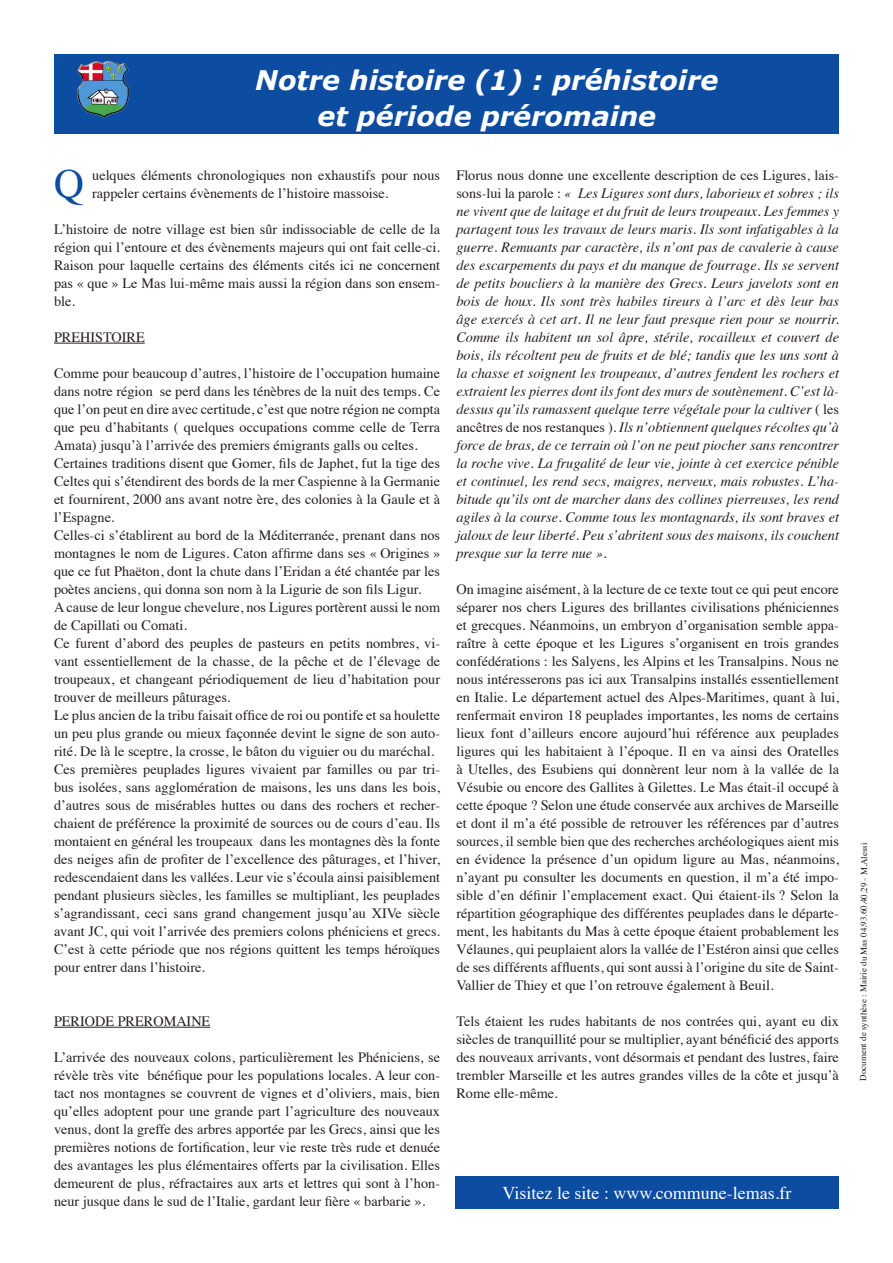
<style>
.page{position:relative;width:893px;height:1263px;background:#fff}
.page>*{position:absolute;margin:0;border:0;box-sizing:border-box;transform-origin:0 0}
.t1{font:41.4px "Times";color:#0d4da1}
.t2{font:italic 700 27px "Verdana";color:#fff}
.t3{font:18px "Times";color:#fff}
.Normal__Web{font:14.25px/18px "Times";color:#231f20;text-align:justify}
.Normal__Web-2{font:italic 14.25px/18px "Times";color:#231f20;text-align:justify}
.t4{font:9px "Times";letter-spacing:-.01em;color:#231f20}
.s1{font-style:normal}
</style>
<div class="page">
<div style="left:54px;top:54px;width:785px;height:80px;background:#0d4da1"></div>
<img style="left:77px;top:61px;width:53px;height:57px">
<hr style="left:54px;top:343px;width:91px;height:1px;background:#231f20">
<hr style="left:54px;top:1027px;width:156px;height:1px;background:#231f20">
<div style="left:455px;top:1176px;width:384px;height:32px;background:#0d4da1"></div>
<p class="t2" style="left:255px;top:63px;width:465px">Notre histoire (1) : préhistoire</p>
<p class="t2" style="left:317px;top:99px;width:340px">et période préromaine</p>
<p class="t1" style="left:54px;top:145px;width:31px">Q</p>
<p class="Normal__Web" style="left:92px;top:165px;width:349px">uelques éléments chronologiques non exhaustifs pour nous rappeler certains évènements de l’histoire massoise.</p>
<p class="Normal__Web" style="left:54px;top:219px;width:388px">L’histoire de notre village est bien sûr indissociable de celle de la région qui l’entoure et des évènements majeurs qui ont fait celle-ci.<br>Raison pour laquelle certains des éléments cités ici ne concernent pas « que » Le Mas lui-même mais aussi la région dans son ensem&shy;ble.</p>
<p class="Normal__Web" style="left:54px;top:327px;width:92px">PREHISTOIRE</p>
<p class="Normal__Web" style="left:54px;top:363px;width:388px">Comme pour beaucoup d’autres, l’histoire de l’occupation humaine dans notre région se perd dans les ténèbres de la nuit des temps. Ce que l’on peut en dire avec certitude, c’est que notre région ne compta que peu d’habitants ( quelques occupations comme celle de Terra Amata) jusqu’à l’arrivée des premiers émigrants galls ou celtes.</p>
<p class="Normal__Web" style="left:54px;top:453px;width:388px">Certaines traditions disent que Gomer, fils de Japhet, fut la tige des Celtes qui s’étendirent des bords de la mer Caspienne à la Germanie et fournirent, 2000 ans avant notre ère, des colonies à la Gaule et à l’Espagne.</p>
<p class="Normal__Web" style="left:54px;top:525px;width:388px">Celles-ci s’établirent au bord de la Méditerranée, prenant dans nos montagnes le nom de Ligures. Caton affirme dans ses « Origines » que ce fut Phaëton, dont la chute dans l’Eridan a été chantée par les poètes anciens, qui donna son nom à la Ligurie de son fils Ligur.</p>
<p class="Normal__Web" style="left:54px;top:597px;width:388px">A cause de leur longue chevelure, nos Ligures portèrent aussi le nom de Capillati ou Comati.</p>
<p class="Normal__Web" style="left:54px;top:633px;width:388px">Ce furent d’abord des peuples de pasteurs en petits nombres, vi&shy;vant essentiellement de la chasse, de la pêche et de l’élevage de troupeaux, et changeant périodiquement de lieu d’habitation pour trouver de meilleurs pâturages.</p>
<p class="Normal__Web" style="left:54px;top:705px;width:388px">Le plus ancien de la tribu faisait office de roi ou pontife et sa houlette un peu plus grande ou mieux façonnée devint le signe de son auto&shy;rité. De là le sceptre, la crosse, le bâton du viguier ou du maréchal.</p>
<p class="Normal__Web" style="left:54px;top:759px;width:388px">Ces premières peuplades ligures vivaient par familles ou par tri&shy;bus isolées, sans agglomération de maisons, les uns dans les bois, d’autres sous de misérables huttes ou dans des rochers et recher&shy;chaient de préférence la proximité de sources ou de cours d’eau. Ils montaient en général les troupeaux dans les montagnes dès la fonte des neiges afin de profiter de l’excellence des pâturages, et l’hiver, redescendaient dans les vallées. Leur vie s’écoula ainsi paisiblement pendant plusieurs siècles, les familles se multipliant, les peuplades s’agrandissant, ceci sans grand changement jusqu’au XIVe siècle avant JC, qui voit l’arrivée des premiers colons phéniciens et grecs.<br>C’est à cette période que nos régions quittent les temps héroïques pour entrer dans l’histoire.</p>
<p class="Normal__Web" style="left:54px;top:1011px;width:158px">PERIODE PREROMAINE</p>
<p class="Normal__Web" style="left:54px;top:1047px;width:388px">L’arrivée des nouveaux colons, particulièrement les Phéniciens, se révèle très vite bénéfique pour les populations locales. A leur con&shy;tact nos montagnes se couvrent de vignes et d’oliviers, mais, bien qu’elles adoptent pour une grande part l’agriculture des nouveaux venus, dont la greffe des arbres apportée par les Grecs, ainsi que les premières notions de fortification, leur vie reste très rude et denuée des avantages les plus élémentaires offerts par la civilisation. Elles demeurent de plus, réfractaires aux arts et lettres qui sont à l’hon&shy;neur jusque dans le sud de l’Italie, gardant leur fière « barbarie ».</p>
<p class="Normal__Web-2" style="left:456px;top:165px;width:384px"><span class="s1">Florus nous donne une excellente description de ces Ligures, lais&shy;sons-lui la parole :</span> « Les Ligures sont durs, laborieux et sobres ; ils ne vivent que de laitage et du fruit de leurs troupeaux. Les femmes y partagent tous les travaux de leurs maris. Ils sont infatigables à la guerre. Remuants par caractère, ils n’ont pas de cavalerie à cause des escarpements du pays et du manque de fourrage. Ils se servent de petits boucliers à la manière des Grecs. Leurs javelots sont en bois de houx. Ils sont très habiles tireurs à l’arc et dès leur bas âge exercés à cet art. Il ne leur faut presque rien pour se nourrir.<br>Comme ils habitent un sol âpre, stérile, rocailleux et couvert de bois, ils récoltent peu de fruits et de blé; tandis que les uns sont à la chasse et soignent les troupeaux, d’autres fendent les rochers et extraient les pierres dont ils font des murs de soutènement. C’est là&shy;dessus qu’ils ramassent quelque terre végétale pour la cultiver <span class="s1">( les ancêtres de nos restanques )</span>. Ils n’obtiennent quelques récoltes qu’à force de bras, de ce terrain où l’on ne peut piocher sans rencontrer la roche vive. La frugalité de leur vie, jointe à cet exercice pénible et continuel, les rend secs, maigres, nerveux, mais robustes. L’ha&shy;bitude qu’ils ont de marcher dans des collines pierreuses, les rend agiles à la course. Comme tous les montagnards, ils sont braves et jaloux de leur liberté. Peu s’abritent sous des maisons, ils couchent presque sur la terre nue ».</p>
<p class="Normal__Web" style="left:456px;top:579px;width:384px">On imagine aisément, à la lecture de ce texte tout ce qui peut encore séparer nos chers Ligures des brillantes civilisations phéniciennes et grecques. Néanmoins, un embryon d’organisation semble appa&shy;raître à cette époque et les Ligures s’organisent en trois grandes confédérations : les Salyens, les Alpins et les Transalpins. Nous ne nous intéresserons pas ici aux Transalpins installés essentiellement en Italie. Le département actuel des Alpes-Maritimes, quant à lui, renfermait environ 18 peuplades importantes, les noms de certains lieux font d’ailleurs encore aujourd’hui référence aux peuplades ligures qui les habitaient à l’époque. Il en va ainsi des Oratelles à Utelles, des Esubiens qui donnèrent leur nom à la vallée de la Vésubie ou encore des Gallites à Gilettes. Le Mas était-il occupé à cette époque ? Selon une étude conservée aux archives de Marseille et dont il m’a été possible de retrouver les références par d’autres sources, il semble bien que des recherches archéologiques aient mis en évidence la présence d’un opidum ligure au Mas, néanmoins, n’ayant pu consulter les documents en question, il m’a été impo&shy;sible d’en définir l’emplacement exact. Qui étaient-ils ? Selon la répartition géographique des différentes peuplades dans le départe&shy;ment, les habitants du Mas à cette époque étaient probablement les Vélaunes, qui peuplaient alors la vallée de l’Estéron ainsi que celles de ses différents affluents, qui sont aussi à l’origine du site de Saint-Vallier de Thiey et que l’on retrouve également à Beuil.</p>
<p class="Normal__Web" style="left:456px;top:1011px;width:384px">Tels étaient les rudes habitants de nos contrées qui, ayant eu dix siècles de tranquillité pour se multiplier, ayant bénéficié des apports des nouveaux arrivants, vont désormais et pendant des lustres, faire trembler Marseille et les autres grandes villes de la côte et jusqu’à Rome elle-même.</p>
<p class="t3" style="left:503px;top:1176px;width:290px">Visitez le site : www.commune-lemas.fr</p>
<p class="t4" style="left:855px;top:1081px;width:240px;rotate:-90deg">Document de synthèse : Mairie du Mas 04.93.60.40.29 - M.Alessi</p>
</div>
